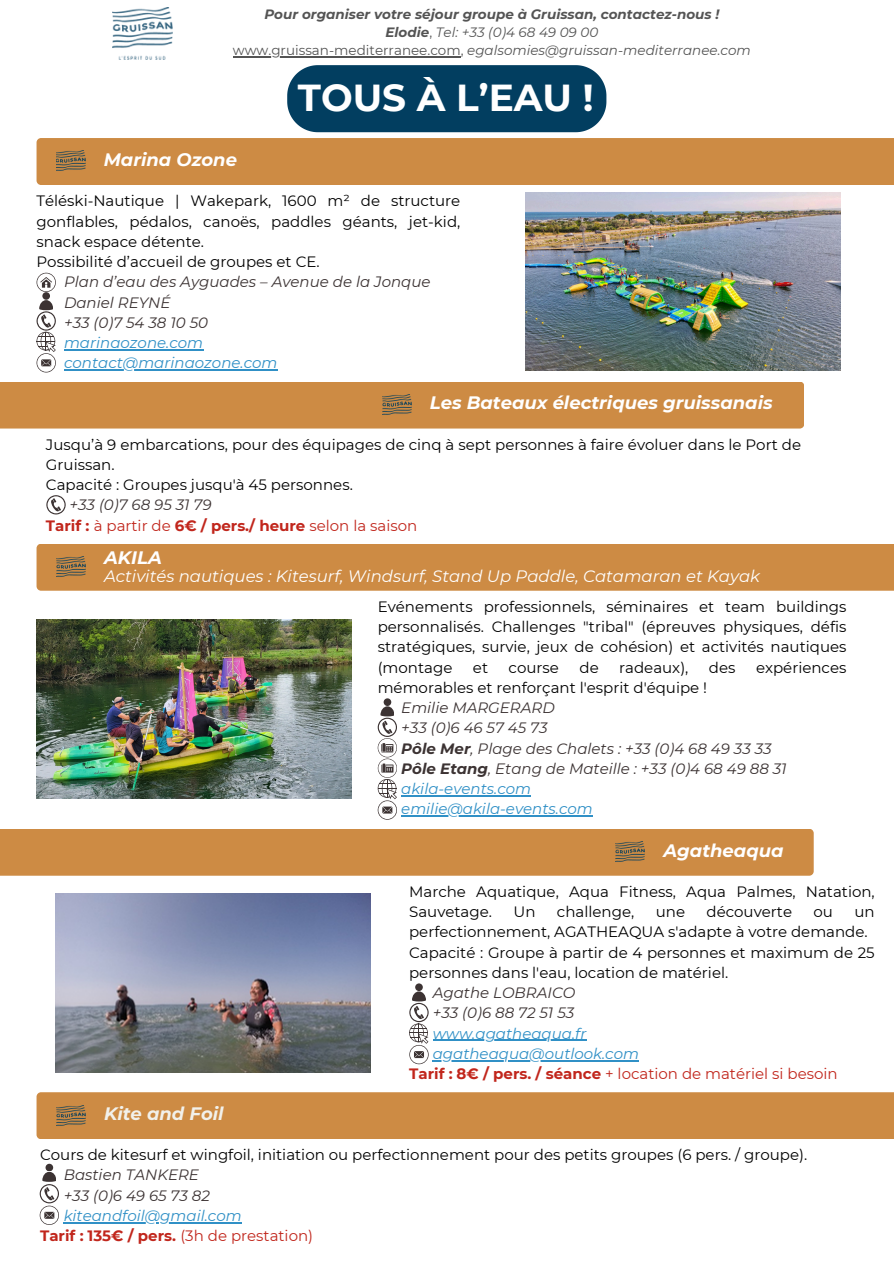
<style>
.page{position:relative;width:894px;height:1264px;background:#fff}
.page>*{position:absolute;margin:0;border:0;box-sizing:border-box;transform-origin:0 0}
.t1{font:700 37.5px "Montserrat";color:#fff}
.t2{font:italic 700 18px "Montserrat";color:#fff}
.t3{font:italic 700 18px "Montserrat";color:#f2f1eb}
.t4{font:italic 16.5px "Montserrat";color:#fff}
.t5{font:15px/20.2px "Montserrat";color:#000}
.t6{font:italic 15px "Montserrat";color:#3c3333}
.t7{font:italic 15px/20.2px "Montserrat";color:#3090c6}
.t8{font:15px/20.2px "Montserrat";color:#c1261c}
.t9{font:italic 13.5px "Montserrat";color:#545454}
.t10{font:italic 700 13.5px "Montserrat";color:#545454}
.s1{font-weight:700}
.s2{font-style:normal}
.s3{font-style:italic;color:#3090c6}
.s4{font-weight:700;font-style:normal;color:#c1261c}
.s5{font-style:normal;color:#c1261c}
</style>
<div class="page">
<div style="left:0;top:382px;width:804px;height:46px;background:#cd8b44"></div>
<svg style="left:46px;top:495px;width:19px;height:19px"></svg>
<img style="left:382px;top:395px;width:29px;height:21px">
<div style="left:287px;top:65px;width:319px;height:67px;background:#023e60"></div>
<div style="left:37px;top:138px;width:856px;height:47px;background:#cd8b44"></div>
<img style="left:525px;top:193px;width:315px;height:178px">
<hr style="left:64px;top:349px;width:139px;height:1px;background:#3090c6">
<hr style="left:64px;top:369px;width:213px;height:1px;background:#3090c6">
<svg style="left:37px;top:273px;width:19px;height:99px"></svg>
<img style="left:56px;top:151px;width:29px;height:21px">
<div style="left:0;top:829px;width:813px;height:46px;background:#cd8b44"></div>
<img style="left:55px;top:893px;width:315px;height:179px">
<hr style="left:432px;top:1039px;width:154px;height:1px;background:#3090c6">
<hr style="left:432px;top:1059px;width:207px;height:2px;background:#3090c6">
<svg style="left:409px;top:983px;width:19px;height:81px"></svg>
<img style="left:615px;top:841px;width:29px;height:22px">
<div style="left:37px;top:1092px;width:856px;height:47px;background:#cd8b44"></div>
<hr style="left:64px;top:1222px;width:178px;height:1px;background:#3090c6">
<svg style="left:40px;top:1163px;width:19px;height:61px"></svg>
<img style="left:56px;top:1105px;width:29px;height:21px">
<img style="left:113px;top:8px;width:59px;height:52px">
<hr style="left:233px;top:56px;width:227px;height:1px;background:#545454">
<div style="left:37px;top:544px;width:856px;height:46px;background:#cd8b44"></div>
<img style="left:56px;top:556px;width:29px;height:22px">
<img style="left:37px;top:619px;width:315px;height:179px">
<hr style="left:401px;top:795px;width:130px;height:1px;background:#3090c6">
<hr style="left:401px;top:815px;width:191px;height:1px;background:#3090c6">
<svg style="left:377px;top:698px;width:20px;height:121px"></svg>
<p class="t10" style="left:264px;top:6px;width:456px">Pour organiser votre séjour groupe à Gruissan, contactez-nous !</p>
<p class="t9" style="left:385px;top:24px;width:214px"><span class="s1">Elodie</span><span class="s2">,</span> Tel: +33 (0)4 68 49 09 00</p>
<p class="t9" style="left:233px;top:42px;width:519px"><span class="s2">www.gruissan-mediterranee.com,</span> egalsomies@gruissan-mediterranee.com</p>
<p class="t2" style="left:104px;top:149px;width:135px">Marina Ozone</p>
<p class="t1" style="left:298px;top:75px;width:297px">TOUS À L’EAU !</p>
<h2 class="t5" style="left:37px;top:191px;width:425px;text-align:justify">Téléski-Nautique | Wakepark, 1600 m² de structure gonflables, pédalos, canoës, paddles géants, jet-kid, snack espace détente.</h2>
<p class="t5" style="left:37px;top:251px;width:284px">Possibilité d’accueil de groupes et CE.</p>
<p class="t6" style="left:64px;top:273px;width:368px">Plan d’eau des Ayguades – Avenue de la Jonque</p>
<p class="t6" style="left:64px;top:293px;width:108px">Daniel REYNÉ</p>
<p class="t6" style="left:64px;top:313px;width:145px">+33 (0)7 54 38 10 50</p>
<p class="t7" style="left:64px;top:332px;width:141px">marinaozone.com</p>
<p class="t7" style="left:64px;top:353px;width:215px">contact@marinaozone.com</p>
<h1 class="t2" style="left:429px;top:392px;width:344px">Les Bateaux électriques gruissanais</h1>
<p class="t5" style="left:46px;top:434px;width:756px">Jusqu’à 9 embarcations, pour des équipages de cinq à sept personnes à faire évoluer dans le Port de<br>Gruissan.</p>
<p class="t5" style="left:46px;top:474px;width:308px">Capacité : Groupes jusqu'à 45 personnes.</p>
<p class="t6" style="left:70px;top:496px;width:143px">+33 (0)7 68 95 31 79</p>
<p class="t8" style="left:46px;top:515px;width:373px"><span class="s1">Tarif :</span> à partir de <span class="s1">6€ / pers./ heure</span> selon la saison</p>
<p class="t2" style="left:104px;top:546px;width:59px">AKILA</p>
<p class="t4" style="left:104px;top:566px;width:657px">Activités nautiques : Kitesurf, Windsurf, Stand Up Paddle, Catamaran et Kayak</p>
<p class="t5" style="left:377px;top:596px;width:470px;text-align:justify">Evénements professionnels, séminaires et team buildings personnalisés. Challenges "tribal" (épreuves physiques, défis stratégiques, survie, jeux de cohésion) et activités nautiques (montage</p>
<p class="t5" style="left:473px;top:657px;width:17px">et</p>
<p class="t5" style="left:508px;top:657px;width:52px">course</p>
<p class="t5" style="left:579px;top:657px;width:21px">de</p>
<p class="t5" style="left:619px;top:657px;width:71px">radeaux),</p>
<p class="t5" style="left:708px;top:657px;width:28px">des</p>
<p class="t5" style="left:755px;top:657px;width:92px">expériences</p>
<p class="t5" style="left:377px;top:677px;width:331px">mémorables et renforçant l'esprit d'équipe !</p>
<p class="t6" style="left:401px;top:698px;width:155px">Emilie MARGERARD</p>
<p class="t6" style="left:401px;top:718px;width:148px">+33 (0)6 46 57 45 73</p>
<p class="t6" style="left:401px;top:739px;width:372px"><span class="s1">Pôle Mer</span>, Plage des Chalets : +33 (0)4 68 49 33 33</p>
<p class="t6" style="left:401px;top:759px;width:387px"><span class="s1">Pôle Etang</span>, Etang de Mateille : +33 (0)4 68 49 88 31</p>
<p class="t7" style="left:401px;top:778px;width:131px">akila-events.com</p>
<p class="t7" style="left:401px;top:798px;width:193px">emilie@akila-events.com</p>
<p class="t2" style="left:663px;top:839px;width:122px">Agatheaqua</p>
<p class="t5" style="left:409px;top:881px;width:467px">Marche Aquatique, Aqua Fitness, Aqua Palmes, Natation,<br>Sauvetage.</p>
<p class="t5" style="left:513px;top:901px;width:24px">Un</p>
<p class="t5" style="left:557px;top:901px;width:79px">challenge,</p>
<p class="t5" style="left:655px;top:901px;width:31px">une</p>
<p class="t5" style="left:706px;top:901px;width:87px">découverte</p>
<p class="t5" style="left:813px;top:901px;width:21px">ou</p>
<p class="t5" style="left:409px;top:901px;width:467px;text-indent:445px">un perfectionnement, AGATHEAQUA s'adapte à votre demande.</p>
<p class="t5" style="left:409px;top:942px;width:467px">Capacité : Groupe à partir de 4 personnes et maximum de 25 personnes dans l'eau, location de matériel.</p>
<p class="t6" style="left:432px;top:983px;width:144px">Agathe LOBRAICO</p>
<p class="t6" style="left:432px;top:1003px;width:143px">+33 (0)6 88 72 51 53</p>
<p class="t7" style="left:432px;top:1023px;width:155px">www.agatheaqua.fr</p>
<p class="t8" style="left:409px;top:1043px;width:430px;text-indent:24px"><span class="s3">agatheaqua@outlook.com<br></span><span class="s1">Tarif : 8€ / pers. / séance</span> + location de matériel si besoin</p>
<p class="t3" style="left:104px;top:1102px;width:121px">Kite and Foil</p>
<p class="t5" style="left:40px;top:1144px;width:768px">Cours de kitesurf et wingfoil, initiation ou perfectionnement pour des petits groupes (6 pers. / groupe).</p>
<p class="t6" style="left:64px;top:1165px;width:137px">Bastien TANKERE</p>
<h3 class="t6" style="left:64px;top:1186px;width:148px">+33 (0)6 49 65 73 82</h3>
<p class="t7" style="left:40px;top:1205px;width:274px;text-indent:24px">kiteandfoil@gmail.com<br><span class="s4">Tarif : 135€ / pers.</span> <span class="s5">(3h de prestation)</span></p>
</div>
